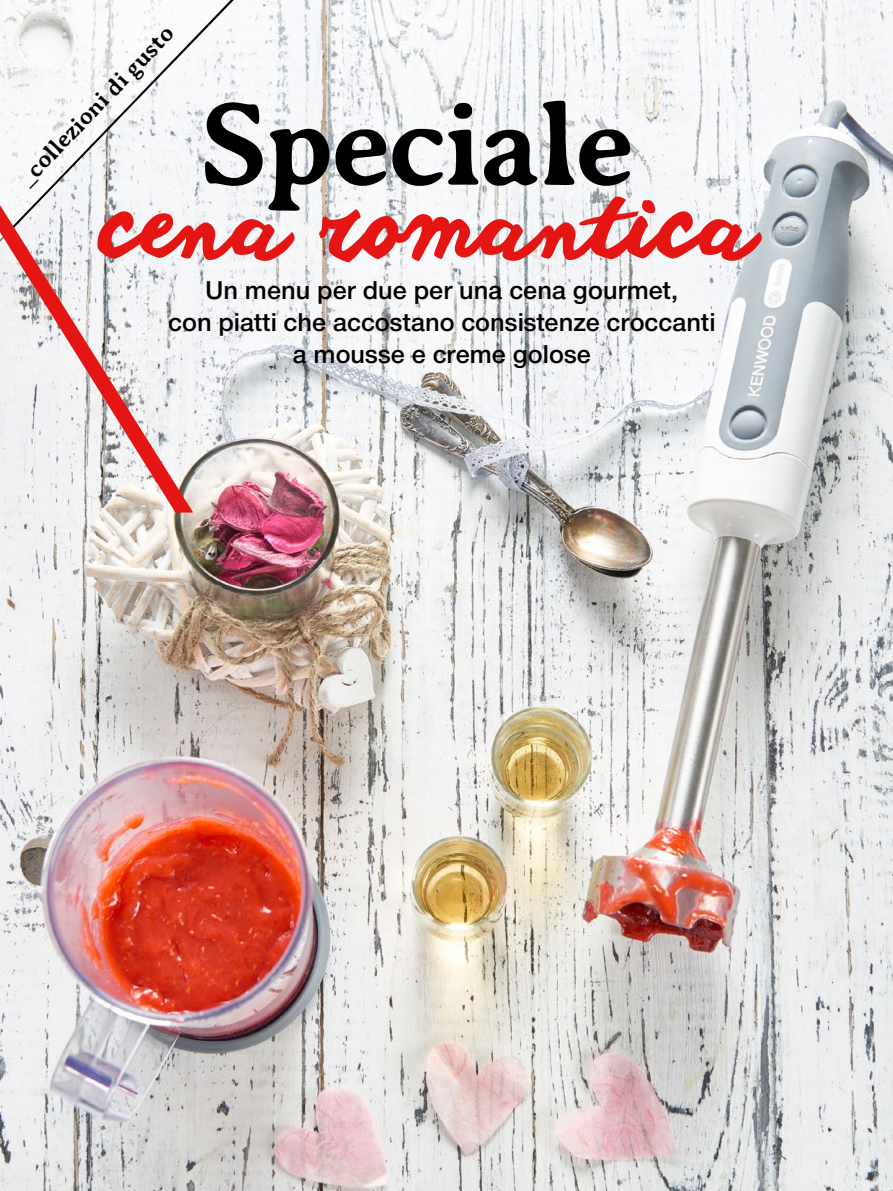
<style>
.page{position:relative;width:893px;height:1191px;background:#fff}
.page>*{position:absolute;margin:0;border:0;box-sizing:border-box;transform-origin:0 0}
.t1{font:700 121.2px "Averia Serif";letter-spacing:-.03em;color:#000}
.t2{font:90px "anothershabby";color:#e41513}
.t3{font:600 26.85px/32.1px "Nimbus Sans Novus T";color:#000;text-align:center}
.t4{font:700 24px "Averia Serif";color:#000}
</style>
<div class="page">
<img style="left:0;top:0;width:893px;height:1191px">
<svg style="left:0;top:0;width:253px;height:267px"></svg>
<svg style="left:6px;top:0;width:237px;height:234px"></svg>
<svg style="left:0;top:205px;width:193px;height:307px;fill:#f1f1f3"></svg>
<p class="t4" style="left:13px;top:172px;width:213px;rotate:-46deg">_collezioni di gusto</p>
<h1 class="t1" style="left:200px;top:77px;width:437px">Speciale</h1>
<h2 class="t2" style="left:100px;top:174px;width:661px">cena romantica</h2>
<p class="t3" style="left:168px;top:273px;width:549px">Un menu per due per una cena gourmet,<br>con piatti che accostano consistenze croccanti a mousse e creme golose</p>
</div>
